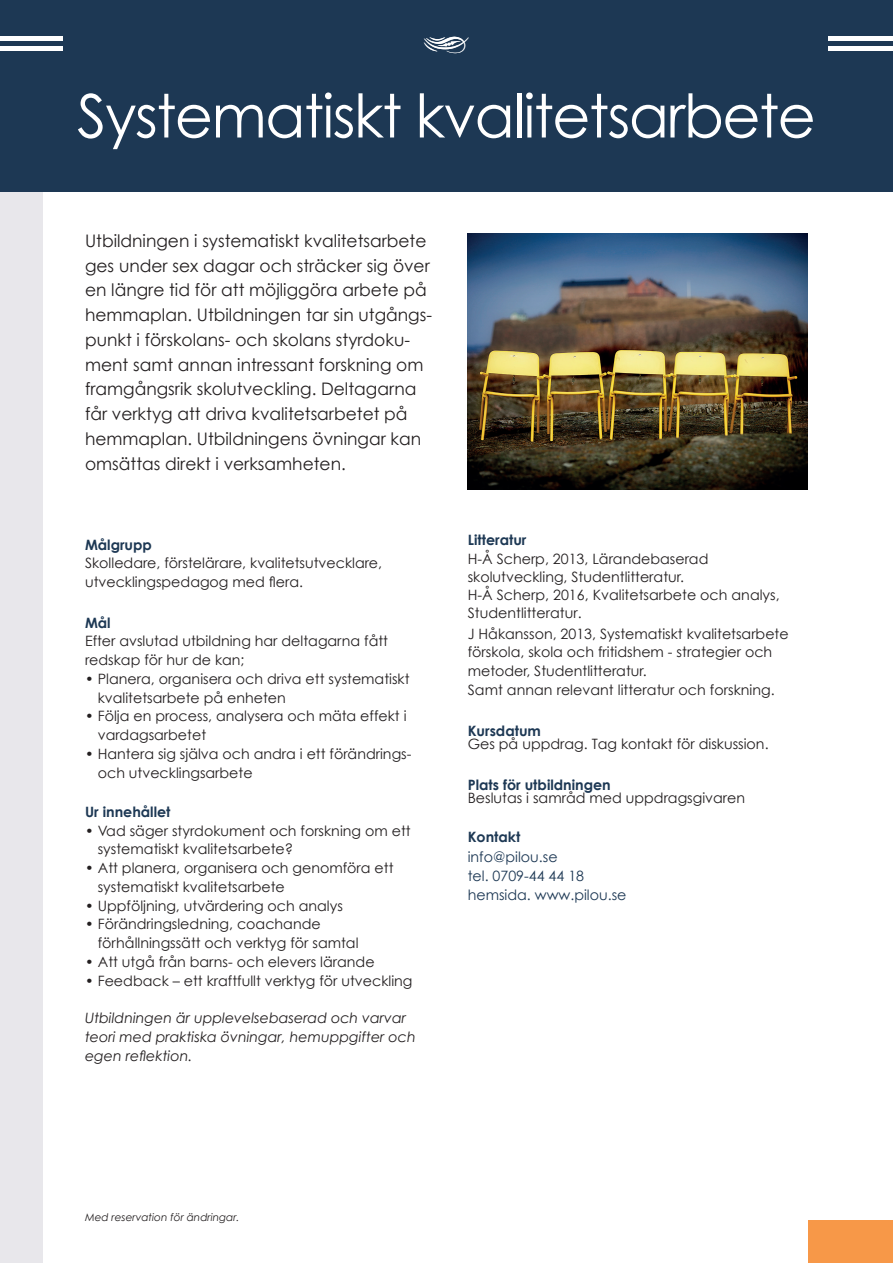
<style>
.page{position:relative;width:893px;height:1263px;background:#fff}
.page>*{position:absolute;margin:0;border:0;box-sizing:border-box;transform-origin:0 0}
.t1{font:60px "Century Gothic";letter-spacing:-.025em;color:#fff}
.t2{font:17.25px/24.8px "Century Gothic";color:#231f20}
.t3{font:14.25px/18.8px "Century Gothic";color:#231f20}
.t4{font:italic 14.25px/18.8px "Century Gothic";color:#231f20}
.t5{font:700 14.25px "Century Gothic";color:#1d3854}
.t6{font:14.25px/19.2px "Century Gothic";color:#1d3854}
.t7{font:italic 10.5px "Century Gothic";color:#231f20}
</style>
<div class="page">
<div style="left:0;top:138px;width:43px;height:1125px;background:#e8e7eb"></div>
<div style="left:808px;top:1220px;width:85px;height:43px;background:#f79848"></div>
<div style="left:0;top:0;width:893px;height:191px;background:#1d3854"></div>
<hr style="left:828px;top:47px;width:65px;height:4px;background:#fff">
<hr style="left:828px;top:36px;width:65px;height:4px;background:#fff">
<hr style="left:0;top:47px;width:63px;height:4px;background:#fff">
<hr style="left:0;top:36px;width:63px;height:4px;background:#fff">
<img style="left:468px;top:234px;width:340px;height:255px">
<h1 class="t1" style="left:77px;top:77px;width:740px">Systematiskt kvalitetsarbete</h1>
<p class="t2" style="left:85px;top:228px;width:348px">Utbildningen i systematiskt kvalitetsarbete ges under sex dagar och sträcker sig över en längre tid för att möjliggöra arbete på hemmaplan. Utbildningen tar sin utgångs&shy;punkt i förskolans- och skolans styrdoku&shy;ment samt annan intressant forskning om framgångsrik skolutveckling. Deltagarna får verktyg att driva kvalitetsarbetet på hemmaplan. Utbildningens övningar kan omsättas direkt i verksamheten.</p>
<p class="t5" style="left:85px;top:535px;width:68px">Målgrupp</p>
<p class="t3" style="left:85px;top:553px;width:299px">Skolledare, förstelärare, kvalitetsutvecklare, utvecklingspedagog med flera.</p>
<p class="t5" style="left:85px;top:613px;width:27px">Mål</p>
<p class="t3" style="left:85px;top:631px;width:305px">Efter avslutad utbildning har deltagarna fått redskap för hur de kan;</p>
<p class="t3" style="left:98px;top:669px;width:313px;text-indent:-13px">• Planera, organisera och driva ett systematiskt kvalitetsarbete på enheten</p>
<p class="t3" style="left:98px;top:706px;width:310px;text-indent:-13px">• Följa en process, analysera och mäta effekt i vardagsarbetet</p>
<p class="t3" style="left:98px;top:744px;width:315px;text-indent:-13px">• Hantera sig själva och andra i ett förändrings&shy;och utvecklingsarbete</p>
<p class="t5" style="left:85px;top:802px;width:87px">Ur innehållet</p>
<p class="t3" style="left:98px;top:820px;width:314px;text-indent:-13px">• Vad säger styrdokument och forskning om ett systematiskt kvalitetsarbete?</p>
<p class="t3" style="left:98px;top:858px;width:297px;text-indent:-13px">• Att planera, organisera och genomföra ett systematiskt kvalitetsarbete</p>
<p class="t3" style="left:85px;top:895px;width:259px">• Uppföljning, utvärdering och analys</p>
<p class="t3" style="left:98px;top:914px;width:262px;text-indent:-13px">• Förändringsledning, coachande förhållningssätt och verktyg för samtal</p>
<p class="t3" style="left:85px;top:952px;width:291px">• Att utgå från barns- och elevers lärande</p>
<p class="t3" style="left:85px;top:970px;width:329px">• Feedback – ett kraftfullt verktyg för utveckling</p>
<p class="t4" style="left:85px;top:1008px;width:332px">Utbildningen är upplevelsebaserad och varvar teori med praktiska övningar, hemuppgifter och egen reflektion.</p>
<p class="t5" style="left:468px;top:530px;width:60px">Litteratur</p>
<p class="t3" style="left:468px;top:549px;width:242px">H-Å Scherp, 2013, Lärandebaserad skolutveckling, Studentlitteratur.</p>
<p class="t3" style="left:468px;top:585px;width:314px">H-Å Scherp, 2016, Kvalitetsarbete och analys,<br>Studentlitteratur.</p>
<p class="t3" style="left:468px;top:624px;width:322px">J Håkansson, 2013, Systematiskt kvalitetsarbete förskola, skola och fritidshem - strategier och metoder, Studentlitteratur.<br>Samt annan relevant litteratur och forskning.</p>
<p class="t5" style="left:468px;top:721px;width:75px">Kursdatum</p>
<p class="t3" style="left:468px;top:734px;width:302px">Ges på uppdrag. Tag kontakt för diskussion.</p>
<p class="t5" style="left:468px;top:775px;width:145px">Plats för utbildningen</p>
<p class="t3" style="left:468px;top:788px;width:279px">Beslutas i samråd med uppdragsgivaren</p>
<p class="t5" style="left:468px;top:828px;width:54px">Kontakt</p>
<p class="t6" style="left:468px;top:846px;width:160px">info@pilou.se<br>tel. 0709-44 44 18 hemsida. www.pilou.se</p>
<p class="t7" style="left:85px;top:1210px;width:156px">Med reservation för ändringar.</p>
</div>
